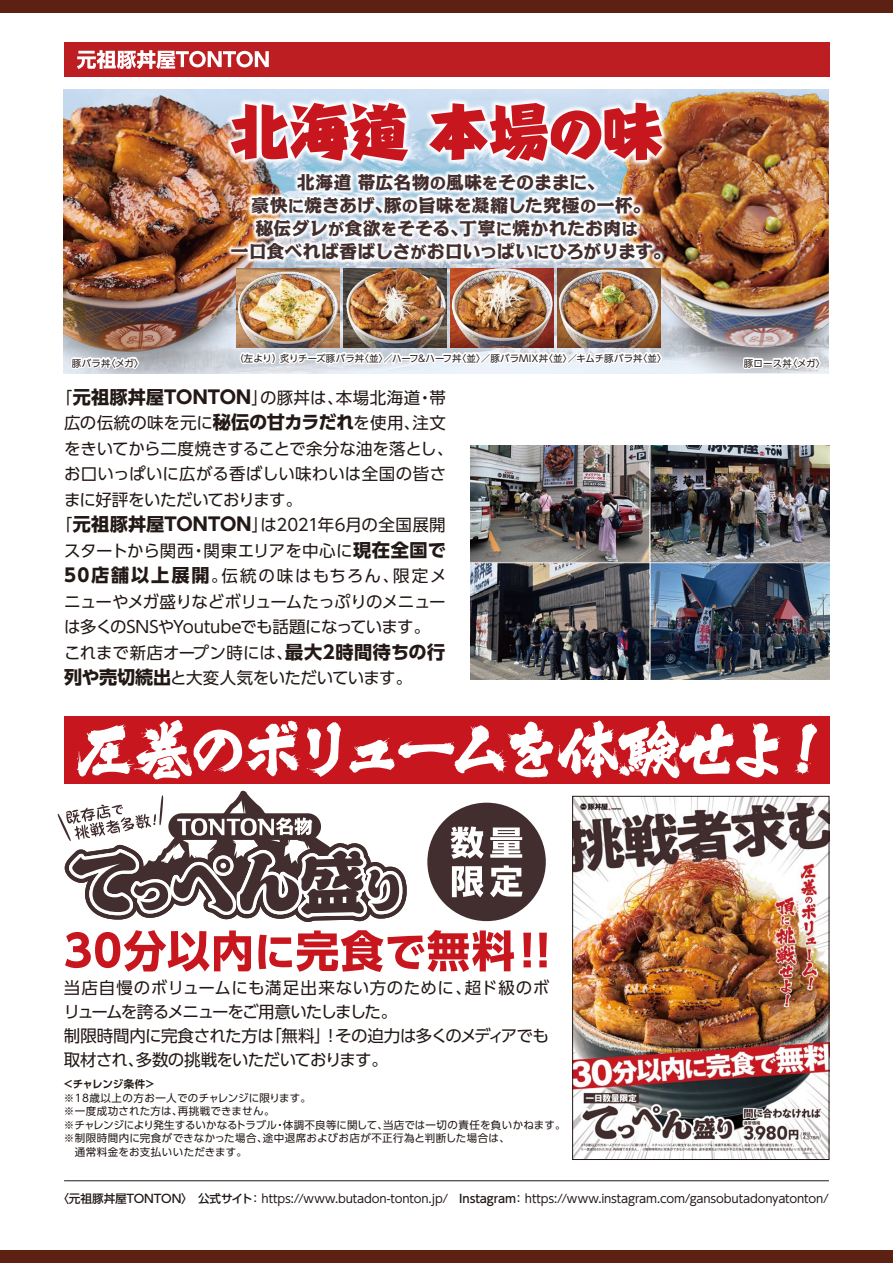
<style>
.page{position:relative;width:893px;height:1263px;background:#fff}
.page>*{position:absolute;margin:0;border:0;box-sizing:border-box;transform-origin:0 0}
.t1{font:800 59.85px "Harucraft Std";color:#c8161e}
.t2{font:800 17.55px/23px "Kakumin Pro";letter-spacing:.025em;color:#422e2e;text-align:center}
.t3{font:16.5px/24px "UD Shin Go Pro";letter-spacing:-.02em;color:#221815}
.t4{font:16.5px "UD Shin Go Pro";letter-spacing:.025em;color:#221815}
.t5{font:16.5px "UD Shin Go Pro";letter-spacing:.015em;color:#221815}
.t6{font:16.5px "UD Shin Go Pro";letter-spacing:.01em;color:#221815}
.t7{font:16.5px "UD Shin Go Pro";color:#221815}
.t8{font:16.5px "UD Shin Go Pro";letter-spacing:.105em;color:#221815}
.t9{font:16.5px "UD Shin Go Pro";letter-spacing:-.045em;color:#221815}
.t10{font:11.7px "UD Shin Go Pro";letter-spacing:-.01em;color:#221815}
.t11{font:10.5px/13.5px "UD Shin Go Pro";letter-spacing:.03em;color:#221815}
.t12{font:700 10.5px "UD Shin Go Pro De";letter-spacing:-.01em;color:#221815}
.t13{font:9.45px "UD Shin Go Pro";letter-spacing:.005em;color:#221815}
.s1{font-size:53.85px}
.s2{font-size:15.9px}
.s3{font-weight:700;font-size:18.15px}
.s4{font-weight:500}
</style>
<div class="page">
<div style="left:0;top:1250px;width:893px;height:13px;background:#5d2113"></div>
<div style="left:0;top:0;width:893px;height:13px;background:#5d2113"></div>
<img style="left:371px;top:89px;width:458px;height:284px">
<img style="left:64px;top:89px;width:241px;height:284px">
<div style="left:64px;top:716px;width:765px;height:67px;background:#c8161e"></div>
<img style="left:574px;top:798px;width:253px;height:360px">
<div style="left:572px;top:796px;width:257px;height:364px;border:1px solid #221815"></div>
<img style="left:557px;top:318px;width:103px;height:9px">
<svg style="left:557px;top:327px;width:103px;height:14px"></svg>
<img style="left:451px;top:318px;width:103px;height:9px">
<svg style="left:451px;top:327px;width:103px;height:14px"></svg>
<img style="left:344px;top:318px;width:103px;height:9px">
<svg style="left:344px;top:327px;width:103px;height:14px"></svg>
<img style="left:237px;top:318px;width:103px;height:9px">
<svg style="left:237px;top:327px;width:103px;height:21px"></svg>
<img style="left:471px;top:445px;width:358px;height:235px">
<svg style="left:69px;top:350px;width:72px;height:23px"></svg>
<svg style="left:741px;top:350px;width:82px;height:23px"></svg>
<img style="left:172px;top:223px;width:548px;height:95px">
<img style="left:171px;top:89px;width:552px;height:134px">
<svg style="left:238px;top:341px;width:426px;height:30px"></svg>
<div style="left:64px;top:43px;width:765px;height:34px;background:#bd1e21"></div>
<svg style="left:77px;top:50px;width:192px;height:19px"></svg>
<hr style="left:64px;top:1180px;width:765px;height:1px;background:#221815">
<svg style="left:77px;top:720px;width:223px;height:59px"></svg>
<svg style="left:307px;top:722px;width:34px;height:55px"></svg>
<svg style="left:349px;top:720px;width:432px;height:58px"></svg>
<svg style="left:794px;top:723px;width:23px;height:52px"></svg>
<svg style="left:57px;top:791px;width:490px;height:181px"></svg>
<h1 class="t1" style="left:230px;top:86px;width:434px">北海道 本場<span class="s1">の</span>味</h1>
<p class="t2" style="left:231px;top:169px;width:442px">北海道 帯広名物<span class="s2">の</span>風味<span class="s2">を</span>そのままに、<br>豪快<span class="s2">に</span>焼きあげ、豚<span class="s2">の</span>旨味を凝縮した究極<span class="s2">の</span>一杯。<br>秘伝ダレ<span class="s2">が</span>食欲<span class="s2">を</span>そそる、丁寧<span class="s2">に</span>焼かれたお肉<span class="s2">は<br></span>一口食べれば香ばしさ<span class="s2">が</span>お口いっぱい<span class="s2">に</span>ひろがります。</p>
<p class="t13" style="left:234px;top:350px;width:434px">（左より）炙りチーズ豚バラ丼〈並〉／ハーフ&amp;ハーフ丼〈並〉／豚バラMIX丼〈並〉／キムチ豚バラ丼〈並〉</p>
<p class="t13" style="left:72px;top:355px;width:73px">豚バラ丼〈メガ〉</p>
<p class="t13" style="left:744px;top:355px;width:83px">豚ロース丼〈メガ〉</p>
<p class="t4" style="left:56px;top:384px;width:392px">「<span class="s3">元祖豚丼屋TONTON</span>」の豚丼は、本場北海道・帯</p>
<p class="t5" style="left:64px;top:410px;width:383px">広の伝統の味を元に<span class="s3">秘伝の甘カラだれ</span>を使用、注文</p>
<p class="t3" style="left:64px;top:436px;width:391px">をきいてから二度焼きすることで余分な油を落とし、</p>
<p class="t6" style="left:64px;top:461px;width:384px">お口いっぱいに広がる香ばしい味わいは全国の皆さ</p>
<p class="t9" style="left:64px;top:486px;width:240px">まに好評をいただいております。</p>
<p class="t3" style="left:56px;top:513px;width:391px">「<span class="s3">元祖豚丼屋TONTON</span>」は2021年6月の全国展開</p>
<p class="t3" style="left:64px;top:538px;width:383px">スタートから関西・関東エリアを中心に<span class="s3">現在全国で</span></p>
<p class="t8" style="left:64px;top:563px;width:384px"><span class="s3">50店舗以上展開</span>。伝統の味はもちろん、限定メ</p>
<p class="t3" style="left:64px;top:589px;width:383px">ニューやメガ盛りなどボリュームたっぷりのメニュー</p>
<p class="t3" style="left:64px;top:615px;width:368px">は多くのSNSやYoutubeでも話題になっています。</p>
<p class="t7" style="left:64px;top:639px;width:383px">これまで新店オープン時には、<span class="s3">最大2時間待ちの行</span></p>
<p class="t3" style="left:64px;top:666px;width:350px"><span class="s3">列や売切続出</span>と大変人気をいただいています。</p>
<p class="t3" style="left:64px;top:975px;width:487px">当店自慢のボリュームにも満足出来ない方のために、超ド級のボリュームを誇るメニューをご用意いたしました。<br>制限時間内に完食された方は「無料」！その迫力は多くのメディアでも取材され、多数の挑戦をいただいております。</p>
<p class="t12" style="left:63px;top:1076px;width:94px">＜チャレンジ条件＞</p>
<p class="t11" style="left:64px;top:1091px;width:503px">※18歳以上の方お一人でのチャレンジに限ります。<br>※一度成功された方は、再挑戦できません。<br>※チャレンジにより発生するいかなるトラブル・体調不良等に関して、当店では一切の責任を負いかねます。※制限時間内に完食ができなかった場合、途中退席およびお店が不正行為と判断した場合は、<br>　通常料金をお支払いいただきます。</p>
<p class="t10" style="left:58px;top:1189px;width:773px"><span class="s4">〈元祖豚丼屋TONTON〉公式サイト</span>： https://www.butadon-tonton.jp/　<span class="s4">Instagram</span>： https://www.instagram.com/gansobutadonyatonton/</p>
</div>
